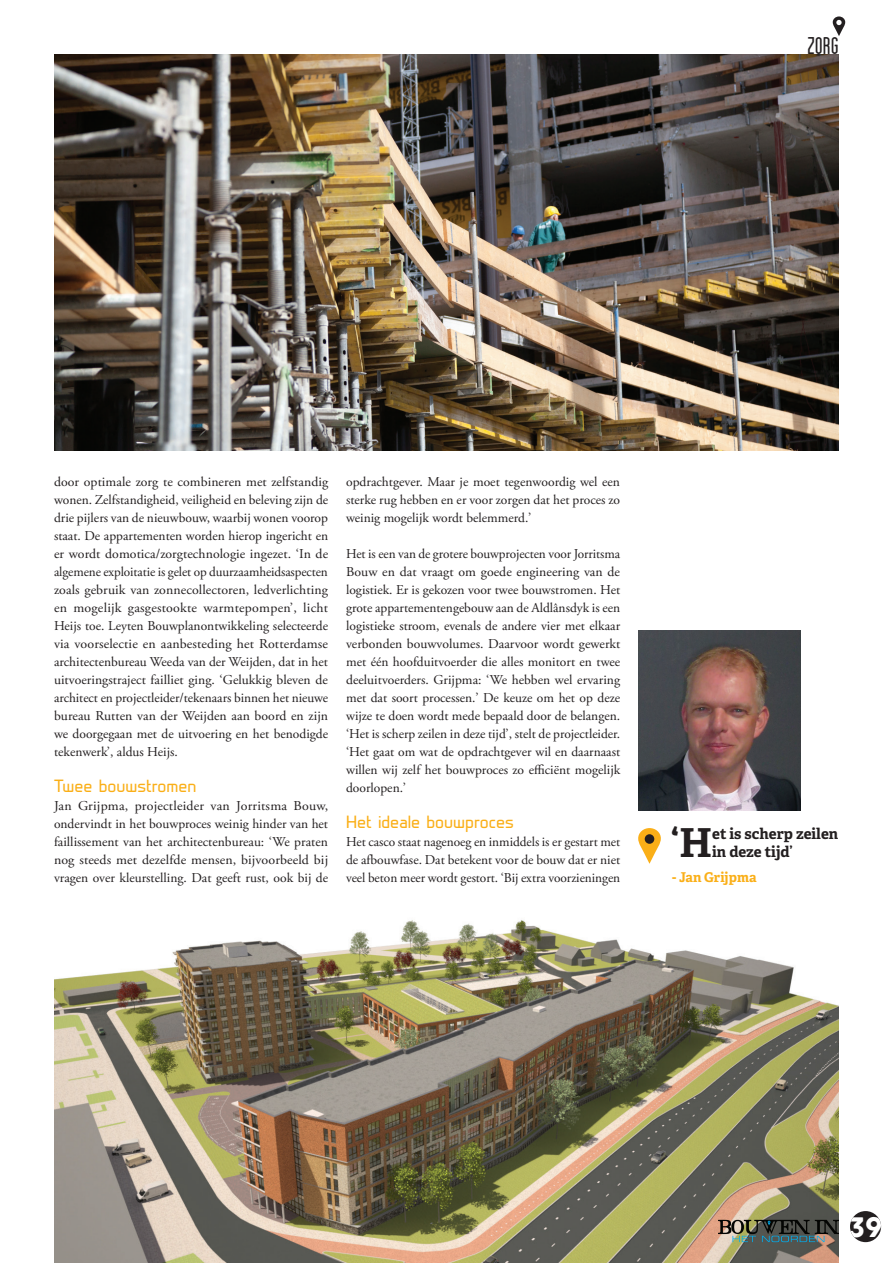
<style>
.page{position:relative;width:893px;height:1263px;background:#fff}
.page>*{position:absolute;margin:0;border:0;box-sizing:border-box;transform-origin:0 0}
.Quotes{font:700 39.9px "Adelle Basic";color:#231f20}
.t1{font:30px "Archive";color:#fff}
.t2{font:condensed 25.5px "Blanch";color:#231f20}
.Main_Paragraphs{font:16.5px "Prime";color:#faaf18}
.Quotes-2{font:700 15px/18px "Adelle Basic";color:#231f20}
.Main_Paragraphs-2{font:13.5px/18px "Adobe Garamond Pro";color:#231f20;text-align:justify}
.Quotes-3{font:700 13.5px "Adelle Basic";color:#faaf18}
</style>
<div class="page">
<svg style="left:638px;top:828px;width:23px;height:36px"></svg>
<div style="left:645px;top:834px;width:9px;height:10px;background:#231f20;border-radius:50%"></div>
<img style="left:638px;top:630px;width:162px;height:180px">
<img style="left:54px;top:54px;width:784px;height:396px">
<img style="left:54px;top:920px;width:784px;height:343px">
<svg style="left:833px;top:16px;width:12px;height:20px"></svg>
<svg style="left:836px;top:20px;width:6px;height:5px"></svg>
<svg style="left:718px;top:1220px;width:121px;height:22px;background:#565c54"></svg>
<div style="left:850px;top:1211px;width:31px;height:31px;background:#231f20;border-radius:50%"></div>
<h3 class="t2" style="left:807px;top:32px;width:33px">Zorg</h3>
<p class="Main_Paragraphs-2" style="left:54px;top:473px;width:276px">door optimale zorg te combineren met zelfstandig wonen. Zelfstandigheid, veiligheid en beleving zijn de drie pijlers van de nieuwbouw, waarbij wonen voorop staat. De appartementen worden hierop ingericht en er wordt domotica/zorgtechnologie ingezet. ‘In de algemene exploitatie is gelet op duurzaamheidsaspecten zoals gebruik van zonnecollectoren, ledverlichting en mogelijk gasgestookte warmtepompen’, licht Heijs toe. Leyten Bouwplanontwikkeling selecteerde via voorselectie en aanbesteding het Rotterdamse architectenbureau Weeda van der Weijden, dat in het uitvoeringstraject failliet ging. ‘Gelukkig bleven de architect en projectleider/tekenaars binnen het nieuwe bureau Rutten van der Weijden aan boord en zijn we doorgegaan met de uitvoering en het benodigde tekenwerk’, aldus Heijs.</p>
<p class="Main_Paragraphs" style="left:54px;top:776px;width:144px">Twee bouwstromen</p>
<p class="Main_Paragraphs-2" style="left:54px;top:797px;width:276px">Jan Grijpma, projectleider van Jorritsma Bouw, ondervindt in het bouwproces weinig hinder van het faillissement van het architectenbureau: ‘We praten nog steeds met dezelfde mensen, bijvoorbeeld bij vragen over kleurstelling. Dat geeft rust, ook bij de</p>
<p class="Main_Paragraphs-2" style="left:346px;top:473px;width:276px">opdrachtgever. Maar je moet tegenwoordig wel een sterke rug hebben en er voor zorgen dat het proces zo weinig mogelijk wordt belemmerd.’</p>
<p class="Main_Paragraphs-2" style="left:346px;top:545px;width:276px">Het is een van de grotere bouwprojecten voor Jorritsma Bouw en dat vraagt om goede engineering van de logistiek. Er is gekozen voor twee bouwstromen. Het grote appartementengebouw aan de Aldlânsdyk is een logistieke stroom, evenals de andere vier met elkaar verbonden bouwvolumes. Daarvoor wordt gewerkt met één hoofduitvoerder die alles monitort en twee deeluitvoerders. Grijpma: ‘We hebben wel ervaring met dat soort processen.’ De keuze om het op deze wijze te doen wordt mede bepaald door de belangen. ‘Het is scherp zeilen in deze tijd’, stelt de projectleider. ‘Het gaat om wat de opdrachtgever wil en daarnaast willen wij zelf het bouwproces zo efficiënt mogelijk doorlopen.’</p>
<p class="Main_Paragraphs" style="left:346px;top:812px;width:170px">Het ideale bouwproces</p>
<p class="Main_Paragraphs-2" style="left:346px;top:833px;width:276px">Het casco staat nagenoeg en inmiddels is er gestart met de afbouwfase. Dat betekent voor de bouw dat er niet veel beton meer wordt gestort. ‘Bij extra voorzieningen</p>
<p class="Quotes" style="left:671px;top:818px;width:43px">‘H</p>
<p class="Quotes-2" style="left:712px;top:825px;width:128px">et is scherp zeilen in deze tijd’</p>
<p class="Quotes-3" style="left:672px;top:869px;width:86px">- Jan Grijpma</p>
<h2 class="t1" style="left:848px;top:1209px;width:36px">39</h2>
</div>
